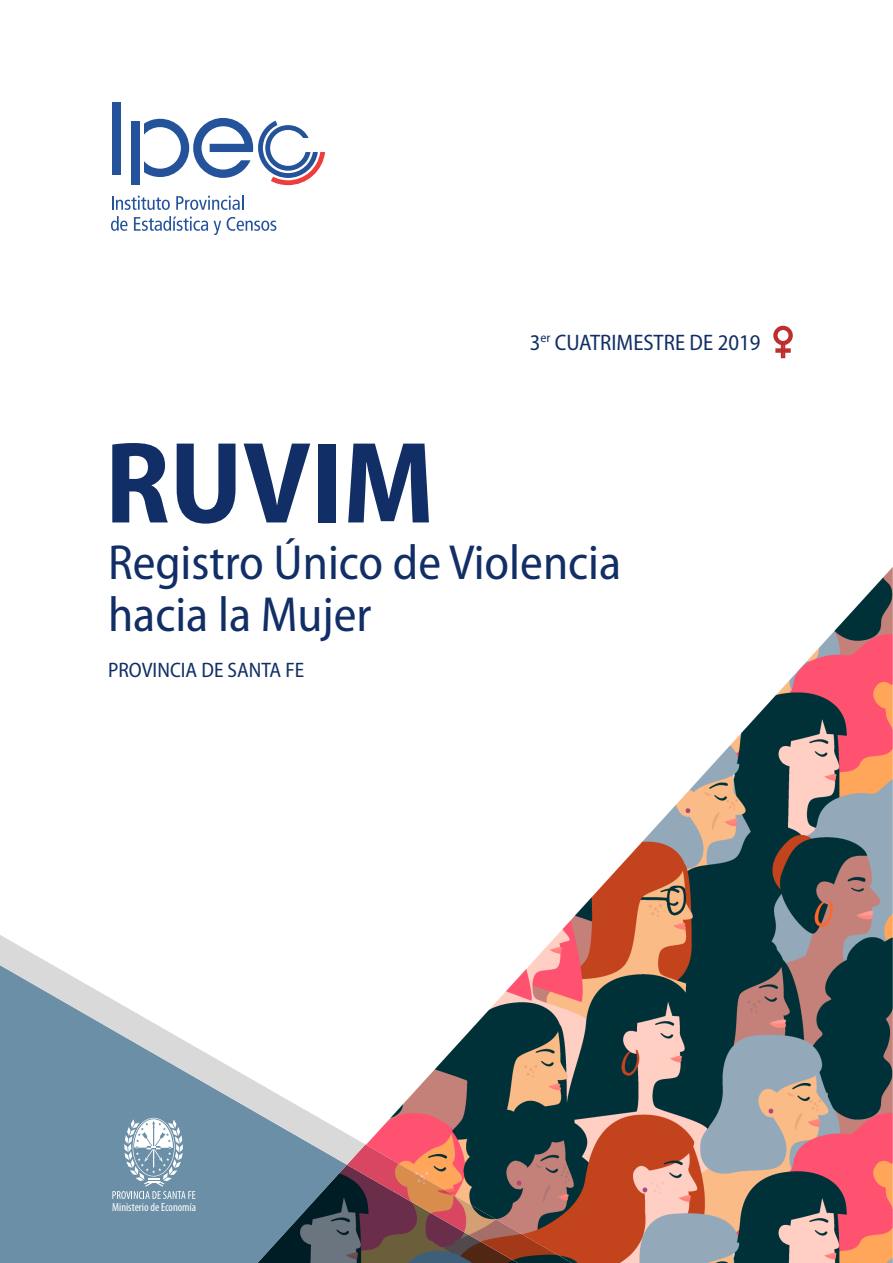
<style>
.page{position:relative;width:893px;height:1263px;background:#fff}
.page>*{position:absolute;margin:0;border:0;box-sizing:border-box;transform-origin:0 0}
.Subtítulo{font:700 semi-condensed 117px "Myriad Pro";color:#112f66}
.Subtítulo-2{font:semi-condensed 49.5px "Myriad Pro";color:#112f66}
.Subtítulo-3{font:semi-condensed 22.5px "Myriad Pro";color:#112f66}
.Subtítulo-4{font:semi-condensed 21px "Myriad Pro";color:#112f66}
.t1{font:condensed 11.7px "Myriad Pro";color:#fff}
</style>
<div class="page">
<img style="left:367px;top:567px;width:526px;height:696px">
<div style="left:0;top:1165px;width:258px;height:98px;background:#6b8fa6"></div>
<img style="left:258px;top:1165px;width:89px;height:98px">
<svg style="left:0;top:935px;width:364px;height:230px"></svg>
<img style="left:347px;top:1144px;width:225px;height:119px">
<svg style="left:112px;top:1118px;width:83px;height:81px"></svg>
<svg style="left:112px;top:196px;width:58px;height:14px"></svg>
<svg style="left:176px;top:195px;width:68px;height:15px"></svg>
<svg style="left:111px;top:216px;width:17px;height:15px"></svg>
<svg style="left:134px;top:216px;width:74px;height:15px"></svg>
<svg style="left:214px;top:221px;width:7px;height:14px"></svg>
<svg style="left:227px;top:217px;width:49px;height:14px"></svg>
<div style="left:131px;top:121px;width:9px;height:64px;background:#24529b"></div>
<div style="left:112px;top:102px;width:8px;height:73px;background:#24529b"></div>
<svg style="left:144px;top:118px;width:181px;height:67px"></svg>
<svg style="left:773px;top:326px;width:20px;height:32px"></svg>
<p class="Subtítulo-3" style="left:530px;top:330px;width:232px">3<sup>er</sup> CUATRIMESTRE DE 2019</p>
<p class="Subtítulo" style="left:105px;top:418px;width:331px">RUVIM</p>
<p class="Subtítulo-2" style="left:108px;top:535px;width:515px">Registro Único de Violencia</p>
<p class="Subtítulo-2" style="left:108px;top:587px;width:265px">hacia la Mujer</p>
<p class="Subtítulo-4" style="left:108px;top:659px;width:198px">PROVINCIA DE SANTA FE</p>
<p class="t1" style="left:112px;top:1200px;width:85px">Ministerio de Economía</p>
</div>
